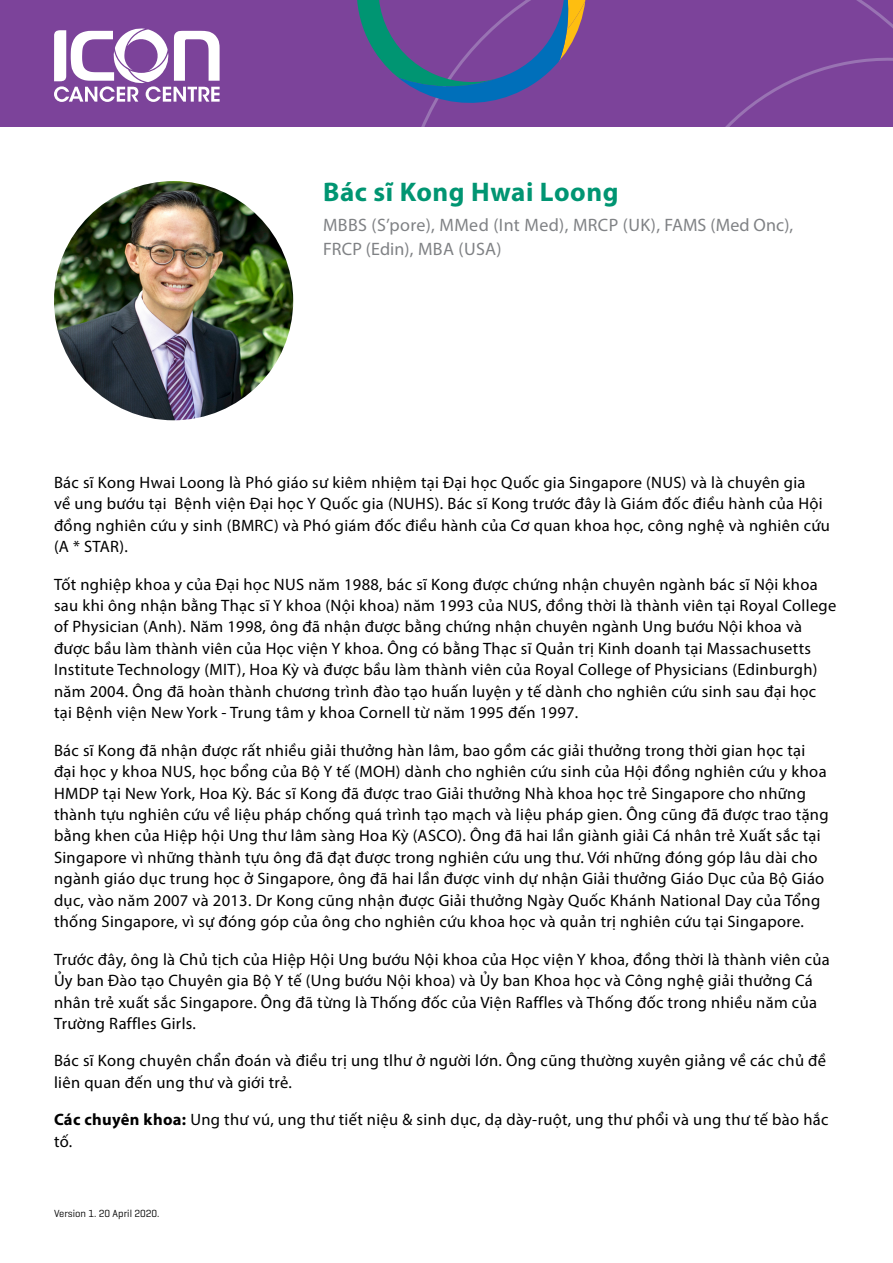
<style>
.page{position:relative;width:893px;height:1263px;background:#fff}
.page>*{position:absolute;margin:0;border:0;box-sizing:border-box;transform-origin:0 0}
.t1{font:700 27px "Myriad Pro";letter-spacing:.02em;color:#009572}
.t2{font:18px/23.4px "Myriad Pro";letter-spacing:.02em;color:#808285}
.t3{font:16.5px/21.5px "Myriad Pro";letter-spacing:.02em;color:#000}
.t4{font:10.5px "Geogrotesque";color:#000}
.s1{font-weight:700}
</style>
<div class="page">
<div style="left:0;top:0;width:893px;height:126px;background:#7c439a"></div>
<svg style="left:357px;top:0;width:228px;height:119px"></svg>
<svg style="left:726px;top:23px;width:167px;height:103px"></svg>
<svg style="left:54px;top:29px;width:166px;height:73px"></svg>
<img style="left:54px;top:181px;width:239px;height:239px;border-radius:120px">
<h1 class="t1" style="left:323px;top:175px;width:297px">Bác sĩ Kong Hwai Loong</h1>
<p class="t2" style="left:323px;top:213px;width:472px">MBBS (S’pore), MMed (Int Med), MRCP (UK), FAMS (Med Onc),<br>FRCP (Edin), MBA (USA)</p>
<p class="t3" style="left:54px;top:471px;width:777px">Bác sĩ Kong Hwai Loong là Phó giáo sư kiêm nhiệm tại Đại học Quốc gia Singapore (NUS) và là chuyên gia<br>về ung bướu tại Bệnh viện Đại học Y Quốc gia (NUHS). Bác sĩ Kong trước đây là Giám đốc điều hành của Hội đồng nghiên cứu y sinh (BMRC) và Phó giám đốc điều hành của Cơ quan khoa học, công nghệ và nghiên cứu (A * STAR).</p>
<p class="t3" style="left:54px;top:573px;width:784px">Tốt nghiệp khoa y của Đại học NUS năm 1988, bác sĩ Kong được chứng nhận chuyên ngành bác sĩ Nội khoa sau khi ông nhận bằng Thạc sĩ Y khoa (Nội khoa) năm 1993 của NUS, đồng thời là thành viên tại Royal College of Physician (Anh). Năm 1998, ông đã nhận được bằng chứng nhận chuyên ngành Ung bướu Nội khoa và được bầu làm thành viên của Học viện Y khoa. Ông có bằng Thạc sĩ Quản trị Kinh doanh tại Massachusetts Institute Technology (MIT), Hoa Kỳ và được bầu làm thành viên của Royal College of Physicians (Edinburgh) năm 2004. Ông đã hoàn thành chương trình đào tạo huấn luyện y tế dành cho nghiên cứu sinh sau đại học tại Bệnh viện New York - Trung tâm y khoa Cornell từ năm 1995 đến 1997.</p>
<p class="t3" style="left:54px;top:739px;width:776px">Bác sĩ Kong đã nhận được rất nhiều giải thưởng hàn lâm, bao gồm các giải thưởng trong thời gian học tại đại học y khoa NUS, học bổng của Bộ Y tế (MOH) dành cho nghiên cứu sinh của Hội đồng nghiên cứu y khoa HMDP tại New York, Hoa Kỳ. Bác sĩ Kong đã được trao Giải thưởng Nhà khoa học trẻ Singapore cho những thành tựu nghiên cứu về liệu pháp chống quá trình tạo mạch và liệu pháp gien. Ông cũng đã được trao tặng bằng khen của Hiệp hội Ung thư lâm sàng Hoa Kỳ (ASCO). Ông đã hai lần giành giải Cá nhân trẻ Xuất sắc tại Singapore vì những thành tựu ông đã đạt được trong nghiên cứu ung thư. Với những đóng góp lâu dài cho ngành giáo dục trung học ở Singapore, ông đã hai lần được vinh dự nhận Giải thưởng Giáo Dục của Bộ Giáo dục, vào năm 2007 và 2013. Dr Kong cũng nhận được Giải thưởng Ngày Quốc Khánh National Day của Tổng thống Singapore, vì sự đóng góp của ông cho nghiên cứu khoa học và quản trị nghiên cứu tại Singapore.</p>
<p class="t3" style="left:54px;top:948px;width:777px">Trước đây, ông là Chủ tịch của Hiệp Hội Ung bướu Nội khoa của Học viện Y khoa, đồng thời là thành viên của Ủy ban Đào tạo Chuyên gia Bộ Y tế (Ung bướu Nội khoa) và Ủy ban Khoa học và Công nghệ giải thưởng Cá nhân trẻ xuất sắc Singapore. Ông đã từng là Thống đốc của Viện Raffles và Thống đốc trong nhiều năm của Trường Raffles Girls.</p>
<p class="t3" style="left:54px;top:1050px;width:774px">Bác sĩ Kong chuyên chẩn đoán và điều trị ung tlhư ở người lớn. Ông cũng thường xuyên giảng về các chủ đề liên quan đến ung thư và giới trẻ.</p>
<p class="t3" style="left:54px;top:1109px;width:776px"><span class="s1">Các chuyên khoa:</span> Ung thư vú, ung thư tiết niệu &amp; sinh dục, dạ dày-ruột, ung thư phổi và ung thư tế bào hắc tố.</p>
<p class="t4" style="left:54px;top:1207px;width:107px">Version 1. 20 April 2020.</p>
</div>
